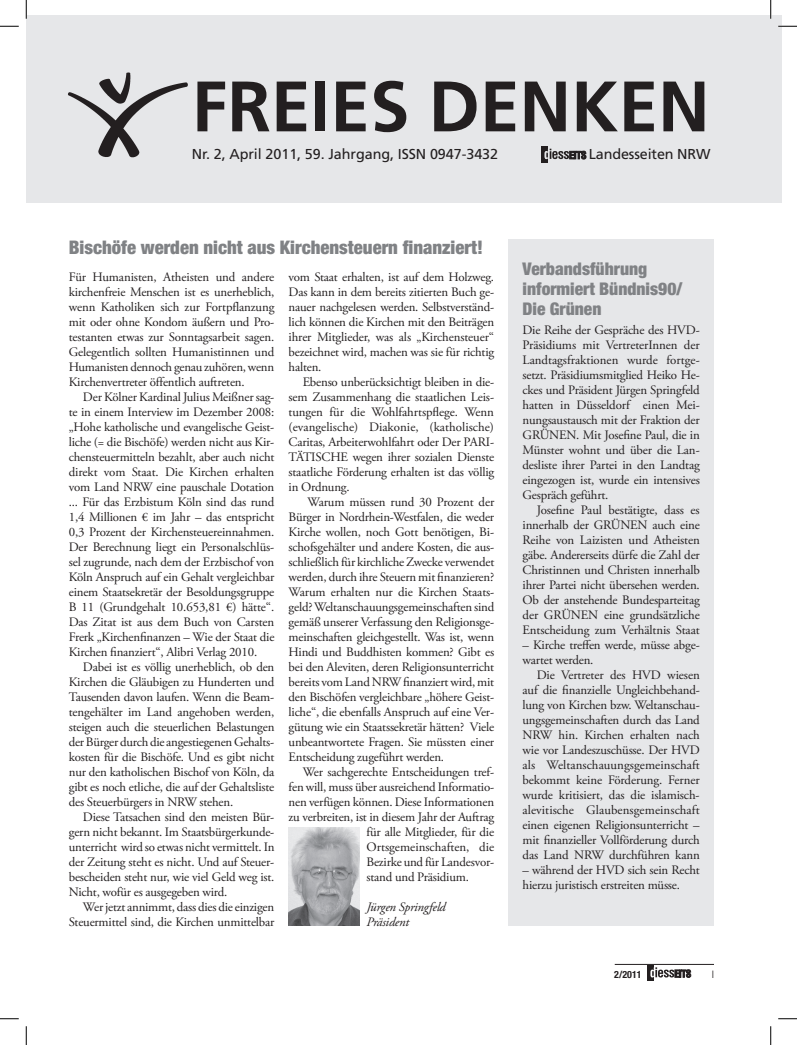
<style>
.page{position:relative;width:797px;height:1045px;background:#fff}
.page>*{position:absolute;margin:0;border:0;box-sizing:border-box;transform-origin:0 0}
.Haupt-Titel{font:700 71.25px "Frutiger";color:#231f20}
.Regionen_ZT_klein{font:900 condensed 18.75px "Helvetica Neue";color:#808285}
.Regionen_ZT_klein-2{font:900 condensed 17.5px/20px "Helvetica Neue";color:#808285}
.Zwischen-Titel{font:14.38px "Frutiger";letter-spacing:-.005em;color:#231f20}
.Grundschrift{font:12.88px/15px "Adobe Garamond Pro";letter-spacing:-.015em;color:#231f20;text-align:justify}
.Grundschrift_o_E{font:12.88px/15px "Adobe Garamond Pro";letter-spacing:-.015em;color:#231f20;text-align:justify}
.Grundschrift-2{font:italic 12.88px "Adobe Garamond Pro";letter-spacing:-.015em;color:#231f20}
.t1{font:300 10.38px "Helvetica Neue";color:#231f20}
.t2{font:700 condensed 10px "Helvetica Neue";color:#231f20}
</style>
<div class="page">
<div style="left:647px;top:965px;width:6px;height:15px;background:#231f20"></div>
<svg style="left:650px;top:967px;width:41px;height:10px"></svg>
<hr style="left:614px;top:964px;width:100px;height:1px;background:#231f20">
<div style="left:26px;top:16px;width:755px;height:187px;background:#e6e7e9"></div>
<img style="left:68px;top:72px;width:120px;height:86px">
<div style="left:541px;top:146px;width:7px;height:16px;background:#231f20"></div>
<svg style="left:544px;top:149px;width:42px;height:10px"></svg>
<div style="left:508px;top:239px;width:206px;height:687px;background:#e6e7e9"></div>
<img style="left:288px;top:828px;width:71px;height:98px">
<svg style="left:0;top:25px;width:19px;height:2px"></svg>
<svg style="left:778px;top:25px;width:19px;height:2px"></svg>
<svg style="left:0;top:1018px;width:19px;height:1px"></svg>
<svg style="left:778px;top:1018px;width:19px;height:1px"></svg>
<svg style="left:25px;top:0;width:2px;height:19px"></svg>
<svg style="left:25px;top:1026px;width:2px;height:19px"></svg>
<svg style="left:770px;top:0;width:1px;height:19px"></svg>
<svg style="left:770px;top:1026px;width:1px;height:19px"></svg>
<p class="Haupt-Titel" style="left:192px;top:65px;width:519px">FREIES DENKEN</p>
<p class="Zwischen-Titel" style="left:192px;top:146px;width:308px">Nr. 2, April 2011, 59. Jahrgang, ISSN 0947-3432</p>
<p class="Zwischen-Titel" style="left:589px;top:146px;width:123px">Landesseiten NRW</p>
<p class="Regionen_ZT_klein" style="left:69px;top:236px;width:415px">Bischöfe werden nicht aus Kirchensteuern finanziert!</p>
<p class="Grundschrift_o_E" style="left:69px;top:269px;width:207px">Für Humanisten, Atheisten und andere kirchenfreie Menschen ist es unerheblich, wenn Katholiken sich zur Fortpflanzung mit oder ohne Kondom äußern und Pro&shy;testanten etwas zur Sonntagsarbeit sagen.<br>Gelegentlich sollten Humanistinnen und Humanisten dennoch genau zuhören, wenn Kirchenvertreter öffentlich auftreten.</p>
<p class="Grundschrift" style="left:69px;top:389px;width:207px;text-indent:14px">Der Kölner Kardinal Julius Meißner sag&shy;te in einem Interview im Dezember 2008: „Hohe katholische und evangelische Geist&shy;liche (= die Bischöfe) werden nicht aus Kir&shy;chensteuermitteln bezahlt, aber auch nicht direkt vom Staat. Die Kirchen erhalten vom Land NRW eine pauschale Dotation ... Für das Erzbistum Köln sind das rund 1,4 Millionen € im Jahr – das entspricht 0,3 Prozent der Kirchensteuereinnahmen.<br>Der Berechnung liegt ein Personalschlüs&shy;sel zugrunde, nach dem der Erzbischof von Köln Anspruch auf ein Gehalt vergleichbar einem Staatsekretär der Besoldungsgruppe B 11 (Grundgehalt 10.653,81 €) hätte“.<br>Das Zitat ist aus dem Buch von Carsten Frerk „Kirchenfinanzen – Wie der Staat die Kirchen finanziert“, Alibri Verlag 2010.</p>
<p class="Grundschrift" style="left:69px;top:659px;width:207px;text-indent:14px">Dabei ist es völlig unerheblich, ob den Kirchen die Gläubigen zu Hunderten und Tausenden davon laufen. Wenn die Beam&shy;tengehälter im Land angehoben werden, steigen auch die steuerlichen Belastungen der Bürger durch die angestiegenen Gehalts&shy;kosten für die Bischöfe. Und es gibt nicht nur den katholischen Bischof von Köln, da gibt es noch etliche, die auf der Gehaltsliste des Steuerbürgers in NRW stehen.</p>
<p class="Grundschrift" style="left:69px;top:809px;width:207px;text-indent:14px">Diese Tatsachen sind den meisten Bür&shy;gern nicht bekannt. Im Staatsbürgerkunde&shy;unterricht wird so etwas nicht vermittelt. In der Zeitung steht es nicht. Und auf Steuer&shy;bescheiden steht nur, wie viel Geld weg ist.<br>Nicht, wofür es ausgegeben wird.</p>
<p class="Grundschrift" style="left:69px;top:899px;width:207px;text-align:right">Wer jetzt annimmt, dass dies die einzigen<br>Steuermittel sind, die Kirchen unmittelbar</p>
<p class="Grundschrift" style="left:288px;top:269px;width:207px">vom Staat erhalten, ist auf dem Holzweg.<br>Das kann in dem bereits zitierten Buch ge&shy;nauer nachgelesen werden. Selbstverständ&shy;lich können die Kirchen mit den Beiträgen ihrer Mitglieder, was als „Kirchensteuer“ bezeichnet wird, machen was sie für richtig halten.</p>
<p class="Grundschrift" style="left:288px;top:374px;width:207px;text-indent:14px">Ebenso unberücksichtigt bleiben in die&shy;sem Zusammenhang die staatlichen Leis&shy;tungen für die Wohlfahrtspflege. Wenn (evangelische) Diakonie, (katholische)<br>Caritas, Arbeiterwohlfahrt oder Der PARI-TÄTISCHE wegen ihrer sozialen Dienste staatliche Förderung erhalten ist das völlig in Ordnung.</p>
<p class="Grundschrift" style="left:288px;top:494px;width:207px;text-indent:19px">Warum müssen rund 30 Prozent der Bürger in Nordrhein-Westfalen, die weder Kirche wollen, noch Gott benötigen, Bi&shy;schofsgehälter und andere Kosten, die aus&shy;schließlich für kirchliche Zwecke verwendet werden, durch ihre Steuern mit finanzieren?<br>Warum erhalten nur die Kirchen Staats&shy;geld? Weltanschauungsgemeinschaften sind gemäß unserer Verfassung den Religionsge&shy;meinschaften gleichgestellt. Was ist, wenn Hindi und Buddhisten kommen? Gibt es bei den Aleviten, deren Religionsunterricht bereits vom Land NRW finanziert wird, mit den Bischöfen vergleichbare „höhere Geist&shy;liche“, die ebenfalls Anspruch auf eine Ver&shy;gütung wie ein Staatssekretär hätten? Viele unbeantwortete Fragen. Sie müssten einer Entscheidung zugeführt werden.</p>
<p class="Grundschrift" style="left:303px;top:764px;width:193px">Wer sachgerechte Entscheidungen tref-</p>
<p class="Grundschrift" style="left:288px;top:779px;width:207px">fen will, muss über ausreichend Informatio-</p>
<p class="Grundschrift" style="left:288px;top:794px;width:207px">nen verfügen können. Diese Informationen</p>
<p class="Grundschrift" style="left:288px;top:809px;width:207px">zu verbreiten, ist in diesem Jahr der Auftrag</p>
<p class="Grundschrift" style="left:366px;top:824px;width:129px">für alle Mitglieder, für die</p>
<p class="Grundschrift" style="left:366px;top:839px;width:129px">Ortsgemeinschaften, die</p>
<p class="Grundschrift" style="left:366px;top:854px;width:129px">Bezirke und für Landesvor-</p>
<p class="Grundschrift" style="left:366px;top:869px;width:104px">stand und Präsidium.</p>
<p class="Grundschrift-2" style="left:366px;top:899px;width:81px">Jürgen Springfeld</p>
<p class="Grundschrift-2" style="left:366px;top:914px;width:44px">Präsident</p>
<p class="Regionen_ZT_klein-2" style="left:522px;top:259px;width:161px">Verbandsführung informiert Bündnis90/<br>Die Grünen</p>
<p class="Grundschrift" style="left:522px;top:322px;width:179px">Die Reihe der Gespräche des HVD-Präsidiums mit VertreterInnen der Landtagsfraktionen wurde fortge&shy;setzt. Präsidiumsmitglied Heiko He&shy;ckes und Präsident Jürgen Springfeld hatten in Düsseldorf einen Mei&shy;nungsaustausch mit der Fraktion der GRÜNEN. Mit Josefine Paul, die in Münster wohnt und über die Lan&shy;desliste ihrer Partei in den Landtag eingezogen ist, wurde ein intensives Gespräch geführt.</p>
<p class="Grundschrift" style="left:522px;top:502px;width:179px;text-indent:14px">Josefine Paul bestätigte, dass es innerhalb der GRÜNEN auch eine Reihe von Laizisten und Atheisten gäbe. Andererseits dürfe die Zahl der Christinnen und Christen innerhalb ihrer Partei nicht übersehen werden.<br>Ob der anstehende Bundesparteitag der GRÜNEN eine grundsätzliche Entscheidung zum Verhältnis Staat</p>
<p class="Grundschrift" style="left:522px;top:637px;width:179px">– Kirche treffen werde, müsse abge&shy;wartet werden.</p>
<p class="Grundschrift" style="left:522px;top:667px;width:179px;text-indent:14px">Die Vertreter des HVD wiesen auf die finanzielle Ungleichbehand&shy;lung von Kirchen bzw. Weltanschau&shy;ungsgemeinschaften durch das Land NRW hin. Kirchen erhalten nach wie vor Landeszuschüsse. Der HVD als Weltanschauungsgemeinschaft bekommt keine Förderung. Ferner wurde kritisiert, das die islamisch&shy;alevitische Glaubensgemeinschaft einen eigenen Religionsunterricht – mit finanzieller Vollförderung durch das Land NRW durchführen kann</p>
<p class="Grundschrift" style="left:522px;top:862px;width:179px">– während der HVD sich sein Recht hierzu juristisch erstreiten müsse.</p>
<p class="t2" style="left:614px;top:968px;width:29px">2/2011</p>
<p class="t1" style="left:711px;top:968px;width:4px">I</p>
</div>
